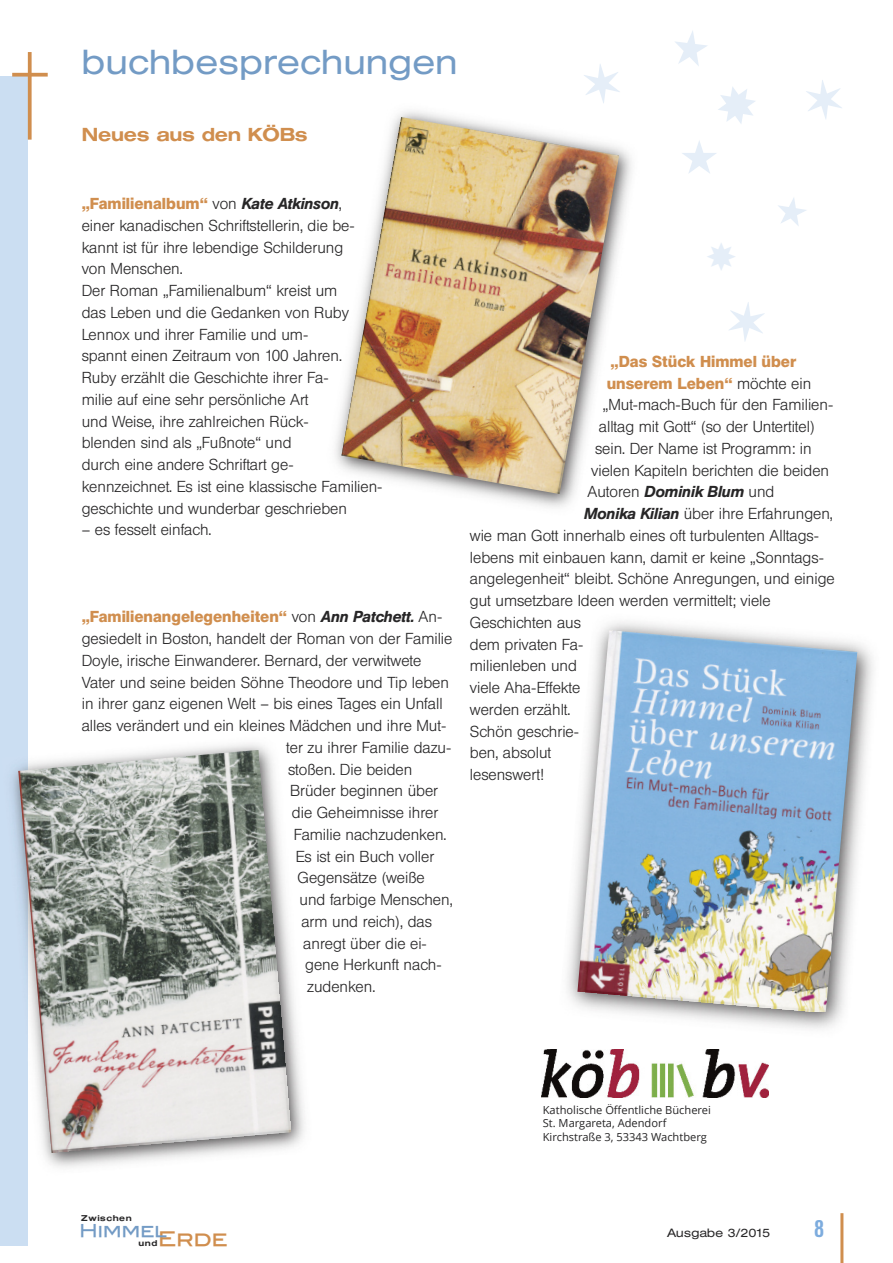
<style>
.page{position:relative;width:893px;height:1263px;background:#fff}
.page>*{position:absolute;margin:0;border:0;box-sizing:border-box;transform-origin:0 0}
.t1{font:300 34.5px "Helvetica Extended BQ";letter-spacing:.025em;color:#739bc5}
.t2{font:500 24px "Helvetica Con BQ";color:#7dacde}
.t3{font:19.95px "Blair Md ITCTT Medium";color:#d08e4e}
.t4{font:500 18.75px "Helvetica Extended BQ";color:#d08e4e}
.t5{font:17.7px "Blair Md ITCTT Medium";letter-spacing:-.025em;color:#739bc5}
.t6{font:300 15.75px/21.8px "Helvetica BQ";color:#272627}
.t7{font:600 15.75px "Helvetica BQ";color:#d08e4e}
.t8{font:italic 500 15.75px "Helvetica BQ";color:#272627}
.t9{font:300 12px "Helvetica Extended BQ";letter-spacing:.025em;color:#272627}
.t10{font:11.1px/13.5px "Open Sans";color:#272627}
.t11{font:500 8.4px "Helvetica Extended BQ";letter-spacing:.075em;color:#272627}
.s1{font-weight:600;color:#d08e4e}
.s2{font-weight:500;font-style:italic}
.s3{font-weight:300;color:#272627}
.s4{font-weight:500;font-style:italic;color:#272627}
.s5{font-weight:300;font-style:normal}
</style>
<div class="page">
<div style="left:0;top:77px;width:28px;height:1169px;background:#cbdef2"></div>
<svg style="left:28px;top:52px;width:4px;height:88px"></svg>
<svg style="left:12px;top:73px;width:36px;height:4px"></svg>
<hr style="left:840px;top:1213px;width:3px;height:50px;background:#d08e4e">
<img style="left:541px;top:1049px;width:228px;height:48px">
<img style="left:335px;top:111px;width:297px;height:396px">
<img style="left:342px;top:117px;width:277px;height:377px">
<img style="left:44px;top:743px;width:261px;height:425px">
<img style="left:18px;top:750px;width:273px;height:402px">
<img style="left:567px;top:621px;width:306px;height:408px">
<img style="left:577px;top:630px;width:280px;height:382px">
<h1 class="t1" style="left:82px;top:44px;width:377px">buchbesprechungen</h1>
<p class="t4" style="left:82px;top:125px;width:227px">Neues aus den KÖBs</p>
<p class="t6" style="left:82px;top:193px;width:302px"><span class="s1">„Familienalbum“</span> von <span class="s2">Kate Atkinson</span>,<br>einer kanadischen Schriftstellerin, die be&shy;kannt ist für ihre lebendige Schilderung<br>von Menschen.<br>Der Roman „Familienalbum“ kreist um<br>das Leben und die Gedanken von Ruby Lennox und ihrer Familie und um-<br>spannt einen Zeitraum von 100 Jahren.<br>Ruby erzählt die Geschichte ihrer Fa-<br>milie auf eine sehr persönliche Art<br>und Weise, ihre zahlreichen Rück-<br>blenden sind als „Fußnote“ und<br>durch eine andere Schriftart ge&shy;kennzeichnet. Es ist eine klassische Familien&shy;geschichte und wunderbar geschrieben</p>
<p class="t6" style="left:82px;top:519px;width:131px">– es fesselt einfach.</p>
<p class="t7" style="left:82px;top:608px;width:362px">„Familienangelegenheiten“ <span class="s3">von</span> <span class="s4">Ann Patchett.</span> <span class="s3">An-</span></p>
<p class="t6" style="left:82px;top:628px;width:372px">gesiedelt in Boston, handelt der Roman von der Familie</p>
<p class="t6" style="left:82px;top:649px;width:341px">Doyle, irische Einwanderer. Bernard, der verwitwete</p>
<p class="t6" style="left:82px;top:671px;width:369px">Vater und seine beiden Söhne Theodore und Tip leben</p>
<p class="t6" style="left:82px;top:693px;width:362px">in ihrer ganz eigenen Welt – bis eines Tages ein Unfall</p>
<p class="t6" style="left:82px;top:715px;width:366px">alles verändert und ein kleines Mädchen und ihre Mut-</p>
<p class="t6" style="left:286px;top:736px;width:167px">ter zu ihrer Familie dazu-</p>
<p class="t6" style="left:288px;top:758px;width:126px">stoßen. Die beiden</p>
<p class="t6" style="left:290px;top:780px;width:150px">Brüder beginnen über</p>
<p class="t6" style="left:292px;top:802px;width:148px">die Geheimnisse ihrer</p>
<p class="t6" style="left:294px;top:823px;width:154px">Familie nachzudenken.</p>
<p class="t6" style="left:296px;top:845px;width:140px">Es ist ein Buch voller</p>
<p class="t6" style="left:298px;top:867px;width:129px">Gegensätze (weiße</p>
<p class="t6" style="left:299px;top:889px;width:155px">und farbige Menschen,</p>
<p class="t6" style="left:301px;top:910px;width:132px">arm und reich), das</p>
<p class="t6" style="left:303px;top:932px;width:125px">anregt über die ei-</p>
<p class="t6" style="left:305px;top:954px;width:138px">gene Herkunft nach-</p>
<p class="t6" style="left:307px;top:976px;width:70px">zudenken.</p>
<p class="t7" style="left:610px;top:353px;width:187px">„Das Stück Himmel über</p>
<p class="t7" style="left:607px;top:374px;width:206px">unserem Leben“ <span class="s3">möchte ein</span></p>
<p class="t6" style="left:603px;top:394px;width:232px">„Mut-mach-Buch für den Familien-</p>
<p class="t6" style="left:599px;top:416px;width:218px">alltag mit Gott“ (so der Untertitel)</p>
<p class="t6" style="left:595px;top:437px;width:218px">sein. Der Name ist Programm: in</p>
<p class="t6" style="left:591px;top:459px;width:239px">vielen Kapiteln berichten die beiden</p>
<p class="t8" style="left:587px;top:483px;width:188px"><span class="s5">Autoren</span> Dominik Blum <span class="s5">und</span></p>
<p class="t6" style="left:584px;top:503px;width:251px"><span class="s2">Monika Kilian</span> über ihre Erfahrungen,</p>
<p class="t6" style="left:470px;top:524px;width:351px">wie man Gott innerhalb eines oft turbulenten Alltags-</p>
<p class="t6" style="left:470px;top:546px;width:355px">lebens mit einbauen kann, damit er keine „Sonntags-</p>
<p class="t6" style="left:470px;top:568px;width:366px">angelegenheit“ bleibt. Schöne Anregungen, und einige</p>
<p class="t6" style="left:470px;top:590px;width:302px">gut umsetzbare Ideen werden vermittelt; viele</p>
<p class="t6" style="left:470px;top:611px;width:113px">Geschichten aus</p>
<p class="t6" style="left:470px;top:633px;width:115px">dem privaten Fa-</p>
<p class="t6" style="left:470px;top:655px;width:109px">milienleben und</p>
<p class="t6" style="left:470px;top:677px;width:112px">viele Aha-Effekte</p>
<p class="t6" style="left:470px;top:698px;width:102px">werden erzählt.</p>
<p class="t6" style="left:470px;top:720px;width:111px">Schön geschrie-</p>
<p class="t6" style="left:470px;top:742px;width:83px">ben, absolut</p>
<p class="t6" style="left:470px;top:764px;width:75px">lesenswert!</p>
<p class="t10" style="left:543px;top:1103px;width:170px">Katholische Öffentliche Bücherei<br>St. Margareta, Adendorf<br>Kirchstraße 3, 53343 Wachtberg</p>
<p class="t11" style="left:81px;top:1214px;width:52px">Zwischen</p>
<p class="t5" style="left:79px;top:1220px;width:89px">Himmel</p>
<p class="t9" style="left:667px;top:1226px;width:104px">Ausgabe 3/2015</p>
<h2 class="t2" style="left:814px;top:1216px;width:11px">8</h2>
<p class="t11" style="left:138px;top:1239px;width:20px">und</p>
<p class="t3" style="left:158px;top:1227px;width:71px">Erde</p>
</div>
